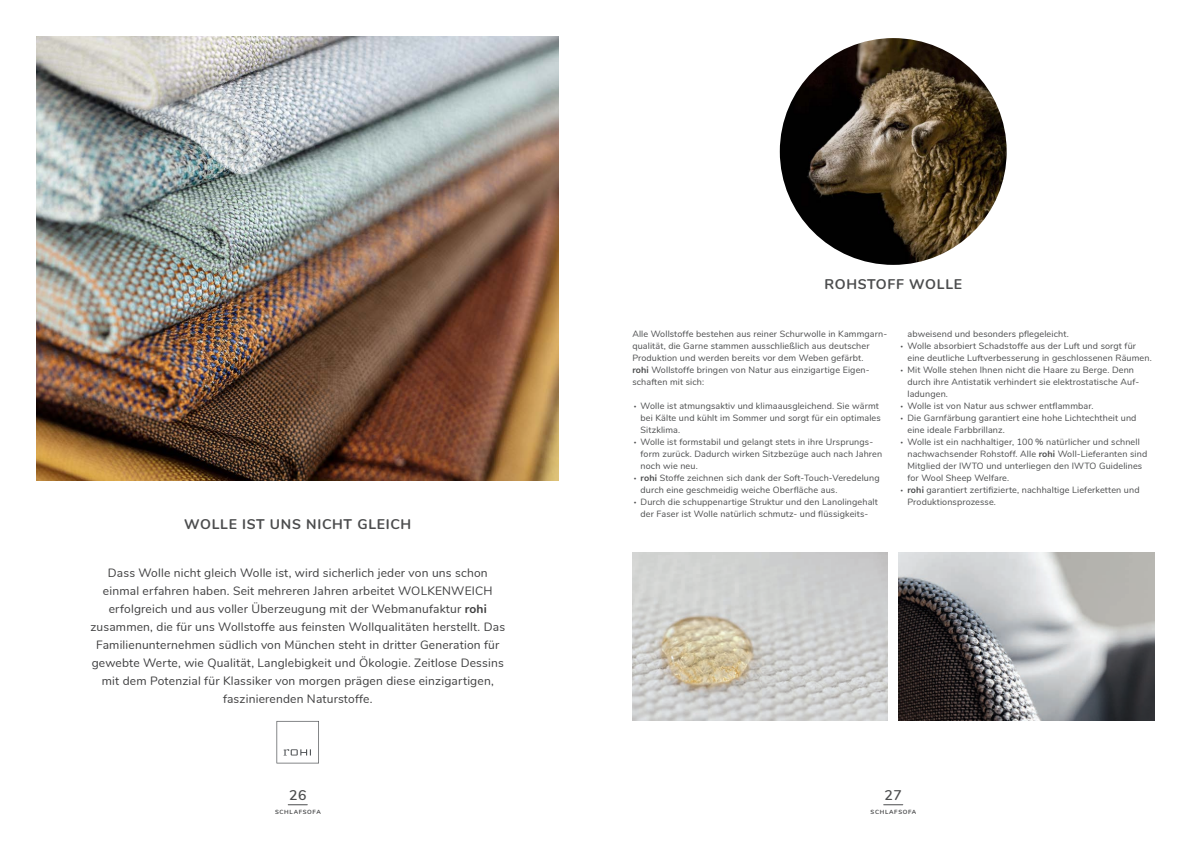
<style>
.page{position:relative;width:1191px;height:842px;background:#fff}
.page>*{position:absolute;margin:0;border:0;box-sizing:border-box;transform-origin:0 0}
.t1{font:700 14px "Nunito";letter-spacing:.05em;color:#4b4c4d}
.t2{font:600 14px "Nunito";color:#4b4c4d}
.t3{font:12px/18px "Nunito";letter-spacing:.015em;color:#3e3e3f;text-align:center}
._3_Fließtext{font:9px/12px "Nunito";letter-spacing:.015em;color:#4b4c4d}
.t4{font:700 6px "Nunito";letter-spacing:.11em;color:#4b4c4d}
.s1{font-weight:700}
.s2{font-weight:900}
</style>
<div class="page">
<img style="left:37px;top:37px;width:521px;height:444px">
<svg style="left:276px;top:721px;width:43px;height:42px"></svg>
<img style="left:632px;top:553px;width:255px;height:168px">
<img style="left:899px;top:553px;width:255px;height:168px">
<img style="left:780px;top:38px;width:226px;height:227px;border-radius:113px">
<svg style="left:883px;top:804px;width:19px;height:1px"></svg>
<svg style="left:288px;top:804px;width:19px;height:1px"></svg>
<p class="t1" style="left:184px;top:514px;width:229px">WOLLE IST UNS NICHT GLEICH</p>
<p class="t3" style="left:90px;top:563px;width:416px">Dass Wolle nicht gleich Wolle ist, wird sicherlich jeder von uns schon einmal erfahren haben. Seit mehreren Jahren arbeitet WOLKENWEICH erfolgreich und aus voller Überzeugung mit der Webmanufaktur <span class="s1">rohi </span>zusammen, die für uns Wollstoffe aus feinsten Wollqualitäten herstellt. Das Familienunternehmen südlich von München steht in dritter Generation für gewebte Werte, wie Qualität, Langlebigkeit und Ökologie. Zeitlose Dessins mit dem Potenzial für Klassiker von morgen prägen diese einzigartigen, faszinierenden Naturstoffe.</p>
<p class="t1" style="left:824px;top:274px;width:139px">ROHSTOFF WOLLE</p>
<p class="_3_Fließtext" style="left:632px;top:327px;width:256px">Alle Wollstoffe bestehen aus reiner Schurwolle in Kammgarn&shy;qualität, die Garne stammen ausschließlich aus deutscher Produktion und werden bereits vor dem Weben gefärbt.<br><span class="s1">rohi</span> Wollstoffe bringen von Natur aus einzigartige Eigen&shy;schaften mit sich:</p>
<p class="_3_Fließtext" style="left:640px;top:399px;width:242px;text-indent:-8px"><span class="s2">∙</span> Wolle ist atmungsaktiv und klimaausgleichend. Sie wärmt bei Kälte und kühlt im Sommer und sorgt für ein optimales<br>Sitzklima.</p>
<p class="_3_Fließtext" style="left:640px;top:435px;width:243px;text-indent:-8px"><span class="s2">∙</span> Wolle ist formstabil und gelangt stets in ihre Ursprungs&shy;form zurück. Dadurch wirken Sitzbezüge auch nach Jahren noch wie neu.</p>
<p class="_3_Fließtext" style="left:640px;top:471px;width:240px;text-indent:-8px"><span class="s2">∙</span> <span class="s1">rohi</span> Stoffe zeichnen sich dank der Soft-Touch-Veredelung durch eine geschmeidig weiche Oberfläche aus.</p>
<p class="_3_Fließtext" style="left:632px;top:495px;width:247px;text-align:center"><span class="s2">∙</span> Durch die schuppenartige Struktur und den Lanolingehalt der Faser ist Wolle natürlich schmutz- und flüssigkeits-</p>
<p class="_3_Fließtext" style="left:907px;top:327px;width:163px">abweisend und besonders pflegeleicht.</p>
<p class="_3_Fließtext" style="left:907px;top:339px;width:246px;text-indent:-8px"><span class="s2">∙</span> Wolle absorbiert Schadstoffe aus der Luft und sorgt für eine deutliche Luftverbesserung in geschlossenen Räumen.</p>
<p class="_3_Fließtext" style="left:907px;top:363px;width:233px;text-indent:-8px"><span class="s2">∙</span> Mit Wolle stehen Ihnen nicht die Haare zu Berge. Denn durch ihre Antistatik verhindert sie elektrostatische Auf&shy;ladungen.</p>
<p class="_3_Fließtext" style="left:899px;top:399px;width:196px"><span class="s2">∙</span> Wolle ist von Natur aus schwer entflammbar.</p>
<p class="_3_Fließtext" style="left:907px;top:411px;width:230px;text-indent:-8px"><span class="s2">∙</span> Die Garnfärbung garantiert eine hohe Lichtechtheit und eine ideale Farbbrillanz.</p>
<p class="_3_Fließtext" style="left:907px;top:435px;width:241px;text-indent:-8px"><span class="s2">∙</span> Wolle ist ein nachhaltiger, 100 % natürlicher und schnell nachwachsender Rohstoff. Alle <span class="s1">rohi</span> Woll-Lieferanten sind Mitglied der IWTO und unterliegen den IWTO Guidelines for Wool Sheep Welfare.</p>
<p class="_3_Fließtext" style="left:907px;top:483px;width:234px;text-indent:-8px"><span class="s2">∙</span> <span class="s1">rohi</span> garantiert zertifizierte, nachhaltige Lieferketten und<br>Produktionsprozesse.</p>
<h1 class="t2" style="left:289px;top:785px;width:19px">26</h1>
<h1 class="t2" style="left:884px;top:785px;width:19px">27</h1>
<p class="t4" style="left:275px;top:807px;width:47px">SCHLAFSOFA</p>
<p class="t4" style="left:870px;top:807px;width:47px">SCHLAFSOFA</p>
</div>
